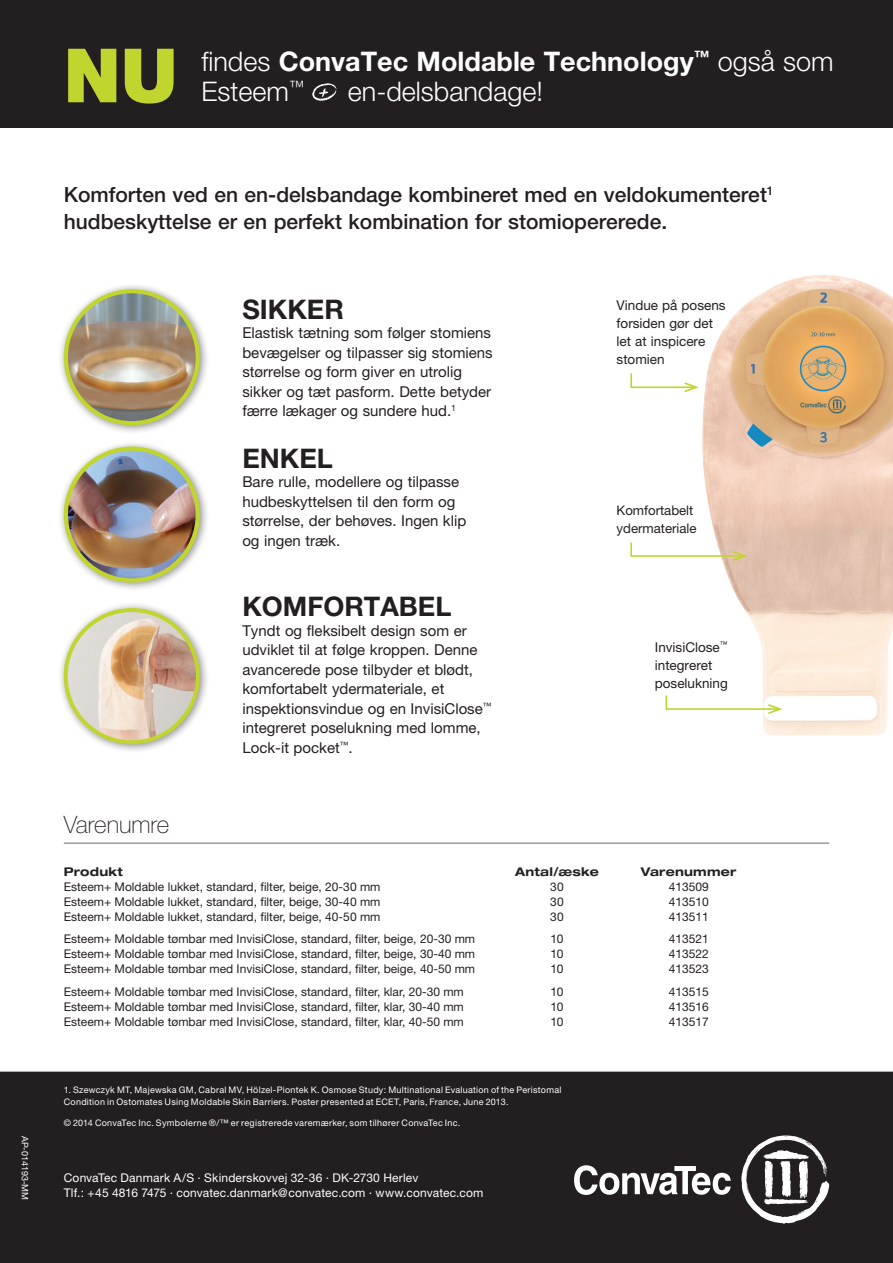
<style>
.page{position:relative;width:893px;height:1263px;background:#fff}
.page>*{position:absolute;margin:0;border:0;box-sizing:border-box;transform-origin:0 0}
.t1{font:900 75px "Helvetica Neue";color:#c1d52f}
.t2{font:700 27px/30px "Helvetica Neue";color:#fff}
.t3{font:700 27px "Helvetica Neue";color:#231f20}
.t4{font:300 27px "Helvetica Neue";color:#fff}
.t5{font:100 24px "Helvetica Neue";letter-spacing:-.005em;color:#231f20}
.t6{font:500 21px/27px "Helvetica Neue";color:#231f20}
.t7{font:15px/19.5px "Helvetica Neue";color:#231f20}
.t8{font:13.5px/18px "Helvetica Neue";color:#231f20}
.t9{font:13.2px/18px "Helvetica Neue";color:#231f20}
.t10{font:12px/15px "Helvetica Neue";color:#231f20;text-align:justify}
.t11{font:12px/15px "Helvetica Neue";letter-spacing:.015em;color:#fff}
.t12{font:700 expanded 12px "Helvetica Neue";letter-spacing:.02em;color:#231f20}
.t13{font:9px/12px "Helvetica Neue";letter-spacing:.03em;color:#fff}
.t14{font:9px "Helvetica Neue";color:#fff}
.s1{font-weight:300}
</style>
<div class="page">
<div style="left:0;top:0;width:893px;height:128px;background:#231f20"></div>
<img style="left:702px;top:275px;width:191px;height:461px">
<svg style="left:665px;top:694px;width:120px;height:21px"></svg>
<svg style="left:630px;top:541px;width:120px;height:21px"></svg>
<svg style="left:630px;top:373px;width:69px;height:20px"></svg>
<div style="left:57px;top:282px;width:152px;height:153px;background:#231f20;opacity:.5"></div>
<img style="left:66px;top:291px;width:132px;height:132px;border-radius:66px">
<div style="left:64px;top:289px;width:136px;height:136px;border:4px solid #c1d52f;border-radius:50%"></div>
<div style="left:57px;top:440px;width:152px;height:152px;background:#231f20;opacity:.5"></div>
<img style="left:66px;top:449px;width:132px;height:131px;border-radius:66px">
<div style="left:64px;top:446px;width:136px;height:137px;border:4px solid #c1d52f;border-radius:50%"></div>
<div style="left:57px;top:601px;width:152px;height:153px;background:#231f20;opacity:.5"></div>
<img style="left:66px;top:610px;width:132px;height:132px;border-radius:66px">
<div style="left:64px;top:608px;width:136px;height:136px;border:4px solid #c1d52f;border-radius:50%"></div>
<svg style="left:312px;top:83px;width:25px;height:18px"></svg>
<hr style="left:64px;top:843px;width:765px;height:1px;background:#5f6b6a">
<div style="left:0;top:1071px;width:893px;height:192px;background:#231f20"></div>
<svg style="left:574px;top:1165px;width:157px;height:30px"></svg>
<svg style="left:741px;top:1135px;width:88px;height:88px"></svg>
<p class="t14" style="left:30px;top:1136px;width:66px;rotate:90deg">AP-014193-MM</p>
<h1 class="t1" style="left:64px;top:31px;width:115px">NU</h1>
<h2 class="t2" style="left:201px;top:46px;width:633px"><span class="s1">findes</span> ConvaTec Moldable Technology<sup>™</sup> <span class="s1">også som<br>Esteem</span><sup>™</sup></h2>
<h2 class="t4" style="left:348px;top:75px;width:197px">en-delsbandage!</h2>
<h3 class="t6" style="left:64px;top:181px;width:711px">Komforten ved en en-delsbandage kombineret med en veldokumenteret<sup>1 </sup>hudbeskyttelse er en perfekt kombination for stomiopererede.</h3>
<h2 class="t3" style="left:242px;top:292px;width:103px">SIKKER</h2>
<p class="t7" style="left:242px;top:323px;width:252px">Elastisk tætning som følger stomiens bevægelser og tilpasser sig stomiens størrelse og form giver en utrolig sikker og tæt pasform. Dette betyder færre lækager og sundere hud.<sup>1</sup></p>
<h2 class="t3" style="left:242px;top:441px;width:92px">ENKEL</h2>
<p class="t7" style="left:242px;top:472px;width:225px">Bare rulle, modellere og tilpasse hudbeskyttelsen til den form og størrelse, der behøves. Ingen klip og ingen træk.</p>
<h2 class="t3" style="left:242px;top:590px;width:211px">KOMFORTABEL</h2>
<p class="t7" style="left:242px;top:621px;width:251px">Tyndt og fleksibelt design som er udviklet til at følge kroppen. Denne avancerede pose tilbyder et blødt, komfortabelt ydermateriale, et inspektionsvindue og en InvisiClose<sup>™ </sup>integreret poselukning med lomme,<br>Lock-it pocket<sup>™</sup>.</p>
<p class="t8" style="left:617px;top:296px;width:111px">Vindue på posens forsiden gør det let at inspicere stomien</p>
<p class="t9" style="left:617px;top:501px;width:81px">Komfortabelt ydermateriale</p>
<p class="t8" style="left:655px;top:638px;width:75px">InvisiClose<sup>™ </sup>integreret poselukning</p>
<h3 class="t5" style="left:64px;top:811px;width:107px">Varenumre</h3>
<p class="t12" style="left:64px;top:864px;width:61px">Produkt</p>
<p class="t10" style="left:64px;top:879px;width:318px">Esteem+ Moldable lukket, standard, filter, beige, 20-30 mm Esteem+ Moldable lukket, standard, filter, beige, 30-40 mm Esteem+ Moldable lukket, standard, filter, beige, 40-50 mm</p>
<p class="t10" style="left:64px;top:931px;width:413px">Esteem+ Moldable tømbar med InvisiClose, standard, filter, beige, 20-30 mm Esteem+ Moldable tømbar med InvisiClose, standard, filter, beige, 30-40 mm Esteem+ Moldable tømbar med InvisiClose, standard, filter, beige, 40-50 mm</p>
<p class="t10" style="left:64px;top:984px;width:402px">Esteem+ Moldable tømbar med InvisiClose, standard, filter, klar, 20-30 mm Esteem+ Moldable tømbar med InvisiClose, standard, filter, klar, 30-40 mm Esteem+ Moldable tømbar med InvisiClose, standard, filter, klar, 40-50 mm</p>
<p class="t12" style="left:515px;top:864px;width:85px">Antal/æske</p>
<p class="t10" style="left:550px;top:879px;width:15px">30<br>30<br>30</p>
<p class="t10" style="left:551px;top:931px;width:14px">10<br>10<br>10</p>
<p class="t10" style="left:551px;top:984px;width:14px">10<br>10<br>10</p>
<p class="t13" style="left:64px;top:1083px;width:499px">1. Szewczyk MT, Majewska GM, Cabral MV, Hölzel-Piontek K. Osmose Study: Multinational Evaluation of the Peristomal<br>Condition in Ostomates Using Moldable Skin Barriers. Poster presented at ECET, Paris, France, June 2013.</p>
<p class="t13" style="left:64px;top:1116px;width:398px">© 2014 ConvaTec Inc. Symbolerne ®/™ er registrerede varemærker, som tilhører ConvaTec Inc.</p>
<p class="t11" style="left:64px;top:1170px;width:421px">ConvaTec Danmark A/S · Skinderskovvej 32-36 · DK-2730 Herlev<br>Tlf.: +45 4816 7475 · convatec.danmark@convatec.com · www.convatec.com</p>
<p class="t12" style="left:641px;top:864px;width:97px">Varenummer</p>
<p class="t10" style="left:669px;top:879px;width:42px">413509<br>413510<br>413511</p>
<p class="t10" style="left:669px;top:931px;width:42px">413521<br>413522<br>413523</p>
<p class="t10" style="left:669px;top:984px;width:42px">413515<br>413516<br>413517</p>
</div>
